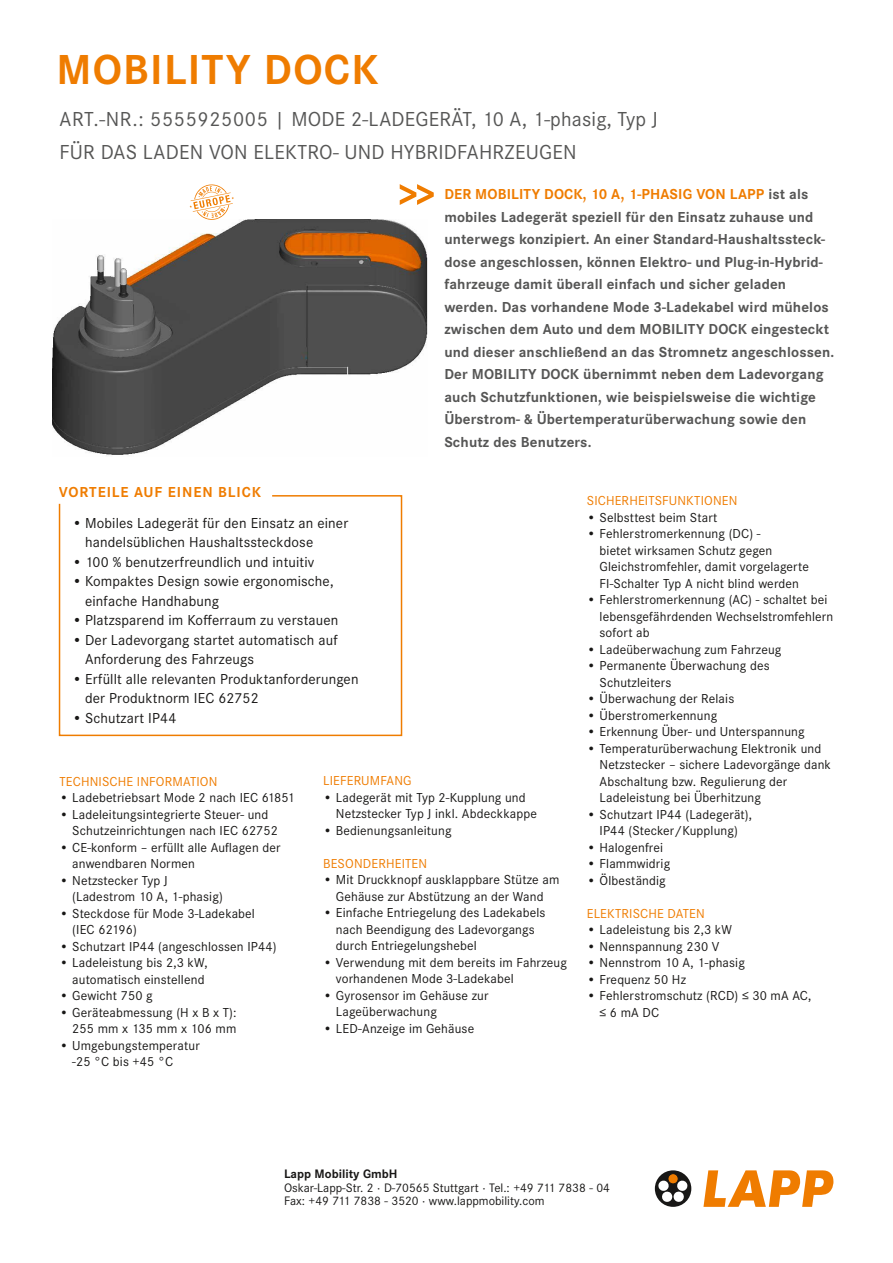
<style>
.page{position:relative;width:893px;height:1263px;background:#fff}
.page>*{position:absolute;margin:0;border:0;box-sizing:border-box;transform-origin:0 0}
.t1{font:700 43.5px "Corporate STOT";letter-spacing:.03em;color:#ef7c00}
.t2{font:21px/33px "Corporate STOT";letter-spacing:.01em;color:#565655}
.t3{font:700 15px/22.5px "Corporate STOT";letter-spacing:.01em;color:#565655}
.t4{font:15px/19.5px "Corporate STOT";letter-spacing:.01em;color:#181716}
.t5{font:700 15px "Corporate STOT";letter-spacing:.06em;color:#ef7c00}
.t6{font:13.5px/16.5px "Corporate STOT";letter-spacing:.01em;color:#181716}
.t7{font:13.5px "Corporate STOT";letter-spacing:.01em;color:#ef7c00}
.t8{font:12.75px/13.5px "Corporate STOT";color:#181716}
.t9{font:700 12.75px "Corporate STOT";color:#181716}
.s1{color:#ef7c00}
</style>
<div class="page">
<svg style="left:400px;top:184px;width:34px;height:21px"></svg>
<svg style="left:703px;top:1170px;width:130px;height:37px"></svg>
<svg style="left:655px;top:1170px;width:36px;height:37px"></svg>
<div style="left:668px;top:1174px;width:10px;height:10px;background:#ef7c00;border-radius:50%"></div>
<div style="left:668px;top:1173px;width:10px;height:11px;border:1px solid #181716;border-radius:50%"></div>
<img style="left:53px;top:220px;width:375px;height:236px">
<svg style="left:189px;top:184px;width:45px;height:37px"></svg>
<div style="left:59px;top:495px;width:343px;height:241px;border:2px solid #ef7c00"></div>
<div style="left:58px;top:480px;width:213px;height:23px;background:#fff"></div>
<h1 class="t1" style="left:56px;top:45px;width:324px">MOBILITY DOCK</h1>
<h2 class="t2" style="left:60px;top:102px;width:600px">ART.-NR.: 5555925005 | MODE 2-LADEGERÄT, 10 A, 1-phasig, Typ J<br>FÜR DAS LADEN VON ELEKTRO- UND HYBRIDFAHRZEUGEN</h2>
<p class="t3" style="left:444px;top:183px;width:391px"><span class="s1">DER MOBILITY DOCK, 10 A, 1-PHASIG VON LAPP</span> ist als mobiles Ladegerät speziell für den Einsatz zuhause und unterwegs konzipiert. An einer Standard-Haushaltssteck&shy;dose angeschlossen, können Elektro- und Plug-in-Hybrid&shy;fahrzeuge damit überall einfach und sicher geladen werden. Das vorhandene Mode 3-Ladekabel wird mühelos zwischen dem Auto und dem MOBILITY DOCK eingesteckt und dieser anschließend an das Stromnetz angeschlossen.<br>Der MOBILITY DOCK übernimmt neben dem Ladevorgang auch Schutzfunktionen, wie beispielsweise die wichtige Überstrom- &amp; Übertemperaturüberwachung sowie den Schutz des Benutzers.</p>
<p class="t5" style="left:59px;top:483px;width:204px">VORTEILE AUF EINEN BLICK</p>
<p class="t4" style="left:85px;top:513px;width:265px;text-indent:-13px">• Mobiles Ladegerät für den Einsatz an einer handelsüblichen Haushaltssteckdose</p>
<p class="t4" style="left:72px;top:552px;width:244px">• 100 % benutzerfreundlich und intuitiv</p>
<p class="t4" style="left:85px;top:572px;width:250px;text-indent:-13px">• Kompaktes Design sowie ergonomische, einfache Handhabung</p>
<p class="t4" style="left:72px;top:611px;width:268px">• Platzsparend im Kofferraum zu verstauen</p>
<p class="t4" style="left:85px;top:630px;width:254px;text-indent:-13px">• Der Ladevorgang startet automatisch auf<br>Anforderung des Fahrzeugs</p>
<p class="t4" style="left:85px;top:669px;width:275px;text-indent:-13px">• Erfüllt alle relevanten Produktanforderungen der Produktnorm IEC 62752</p>
<p class="t4" style="left:72px;top:708px;width:106px">• Schutzart IP44</p>
<p class="t7" style="left:60px;top:773px;width:159px">TECHNISCHE INFORMATION</p>
<p class="t6" style="left:60px;top:789px;width:237px">• Ladebetriebsart Mode 2 nach IEC 61851</p>
<p class="t6" style="left:72px;top:806px;width:207px;text-indent:-13px">• Ladeleitungsintegrierte Steuer- und<br>Schutzeinrichtungen nach IEC 62752</p>
<p class="t6" style="left:72px;top:839px;width:210px;text-indent:-13px">• CE-konform – erfüllt alle Auflagen der anwendbaren Normen</p>
<p class="t6" style="left:72px;top:872px;width:152px;text-indent:-13px">• Netzstecker Typ J (Ladestrom 10 A, 1-phasig)</p>
<p class="t6" style="left:72px;top:905px;width:184px;text-indent:-13px">• Steckdose für Mode 3-Ladekabel (IEC 62196)</p>
<p class="t6" style="left:60px;top:938px;width:219px">• Schutzart IP44 (angeschlossen IP44)</p>
<p class="t6" style="left:60px;top:954px;width:150px;text-align:right">• Ladeleistung bis 2,3 kW, automatisch einstellend</p>
<p class="t6" style="left:60px;top:987px;width:95px">• Gewicht 750 g</p>
<p class="t6" style="left:60px;top:1004px;width:178px;text-align:right">• Geräteabmessung (H x B x T):<br>255 mm x 135 mm x 106 mm</p>
<p class="t6" style="left:72px;top:1037px;width:129px;text-indent:-13px">• Umgebungstemperatur -25 °C bis +45 °C</p>
<p class="t7" style="left:323px;top:773px;width:90px">LIEFERUMFANG</p>
<p class="t6" style="left:336px;top:789px;width:203px;text-indent:-13px">• Ladegerät mit Typ 2-Kupplung und<br>Netzstecker Typ J inkl. Abdeckkappe</p>
<p class="t6" style="left:323px;top:822px;width:130px">• Bedienungsanleitung</p>
<p class="t7" style="left:323px;top:856px;width:105px">BESONDERHEITEN</p>
<p class="t6" style="left:323px;top:872px;width:238px;text-align:center">• Mit Druckknopf ausklappbare Stütze am<br>Gehäuse zur Abstützung an der Wand</p>
<p class="t6" style="left:336px;top:905px;width:211px;text-indent:-13px">• Einfache Entriegelung des Ladekabels nach Beendigung des Ladevorgangs durch Entriegelungshebel</p>
<p class="t6" style="left:336px;top:954px;width:233px;text-indent:-13px">• Verwendung mit dem bereits im Fahrzeug vorhandenen Mode 3-Ladekabel</p>
<p class="t6" style="left:336px;top:987px;width:154px;text-indent:-13px">• Gyrosensor im Gehäuse zur<br>Lageüberwachung</p>
<p class="t6" style="left:323px;top:1020px;width:153px">• LED-Anzeige im Gehäuse</p>
<p class="t7" style="left:587px;top:493px;width:152px">SICHERHEITSFUNKTIONEN</p>
<p class="t6" style="left:587px;top:509px;width:132px">• Selbsttest beim Start</p>
<p class="t6" style="left:600px;top:525px;width:211px;text-indent:-13px">• Fehlerstromerkennung (DC) -<br>bietet wirksamen Schutz gegen Gleichstromfehler, damit vorgelagerte FI-Schalter Typ A nicht blind werden</p>
<p class="t6" style="left:600px;top:591px;width:235px;text-indent:-13px">• Fehlerstromerkennung (AC) - schaltet bei lebensgefährdenden Wechselstromfehlern sofort ab</p>
<p class="t6" style="left:587px;top:641px;width:196px">• Ladeüberwachung zum Fahrzeug</p>
<p class="t6" style="left:600px;top:657px;width:172px;text-indent:-13px">• Permanente Überwachung des<br>Schutzleiters</p>
<p class="t6" style="left:587px;top:690px;width:149px">• Überwachung der Relais</p>
<p class="t6" style="left:587px;top:707px;width:132px">• Überstromerkennung</p>
<p class="t6" style="left:587px;top:723px;width:219px">• Erkennung Über- und Unterspannung</p>
<p class="t6" style="left:600px;top:740px;width:233px;text-indent:-13px">• Temperaturüberwachung Elektronik und Netzstecker – sichere Ladevorgänge dank Abschaltung bzw. Regulierung der Ladeleistung bei Überhitzung</p>
<p class="t6" style="left:587px;top:806px;width:167px;text-align:center">• Schutzart IP44 (Ladegerät),<br>IP44 (Stecker/Kupplung)</p>
<p class="t6" style="left:587px;top:839px;width:78px">• Halogenfrei</p>
<p class="t6" style="left:587px;top:855px;width:85px">• Flammwidrig</p>
<p class="t6" style="left:587px;top:872px;width:81px">• Ölbeständig</p>
<p class="t7" style="left:587px;top:905px;width:120px">ELEKTRISCHE DATEN</p>
<p class="t6" style="left:587px;top:921px;width:147px">• Ladeleistung bis 2,3 kW</p>
<p class="t6" style="left:587px;top:938px;width:134px">• Nennspannung 230 V</p>
<p class="t6" style="left:587px;top:954px;width:160px">• Nennstrom 10 A, 1-phasig</p>
<p class="t6" style="left:587px;top:971px;width:101px">• Frequenz 50 Hz</p>
<p class="t6" style="left:600px;top:987px;width:213px;text-indent:-13px">• Fehlerstromschutz (RCD) ≤ 30 mA AC, ≤ 6 mA DC</p>
<p class="t9" style="left:284px;top:1167px;width:115px">Lapp Mobility GmbH</p>
<p class="t8" style="left:284px;top:1181px;width:327px">Oskar-Lapp-Str. 2 · D-70565 Stuttgart · Tel.: +49 711 7838 - 04<br>Fax: +49 711 7838 - 3520 · www.lappmobility.com</p>
</div>
